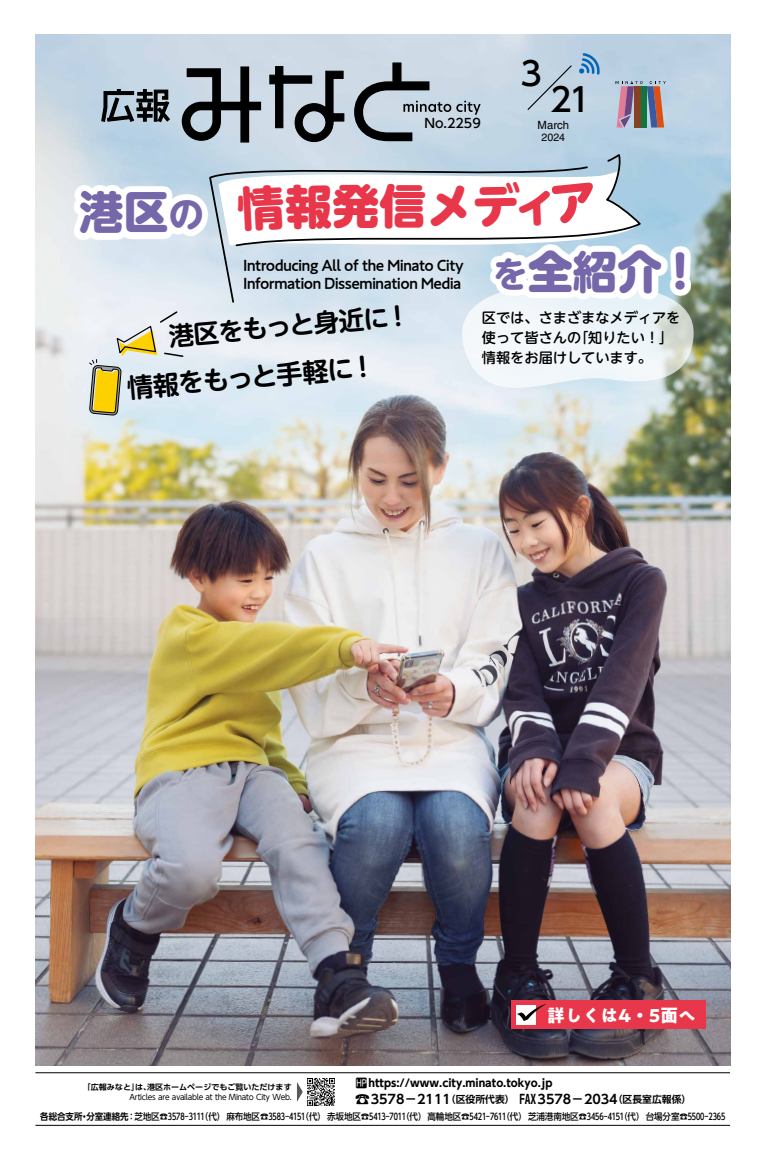
<style>
.page{position:relative;width:774px;height:1151px;background:#fff}
.page>*{position:absolute;margin:0;border:0;box-sizing:border-box;transform-origin:0 0}
.t1{font:800 46.9px "UD Shin M Go Pro";color:#e8374a}
.t2{font:800 44.6px "UD Shin M Go Pro";color:#7567a9}
.t3{font:500 32.6px "UD Shin Go Pro";color:#000}
.t4{font:700 26.2px "UD Shin M Go Pro De";color:#000}
.t5{font:700 25.5px "UD Shin M Go Pro De";color:#000}
.t6{font:700 17.7px "PA1 Gothic Std";color:#fff}
.t7{font:500 15.6px/18.4px "PA1 Gothic Std";letter-spacing:-.045em;color:#000}
.t8{font:500 14.2px/19.8px "UD Shin M Go Pro";color:#000}
.t9{font:700 12.8px "UD Shin Go Pro De";color:#000}
.t10{font:500 12.8px "UD Shin Go Pro";color:#000}
.t11{font:11.3px "Helvetica";color:#000}
.t12{font:700 10.6px "UD Shin Go Pro";color:#000}
.t13{font:10.6px "Helvetica";color:#000}
.t14{font:500 9.2px "UD Shin Go Pro";letter-spacing:-.01em;color:#000;scale:.93 1}
.t15{font:7.8px "UD Shin Go Pro";letter-spacing:-.03em;color:#000;scale:.95 1}
.t16{font:700 7.8px "UD Shin Go Pro De";color:#000}
.s1{font-weight:700;font-size:35.7px}
.s2{font-family:"SSC1 kuhogai";font-weight:400}
.s3{font-size:15.3px}
.s4{font-size:9.8px}
.s5{font-family:"UD Shin Go Pro De";font-weight:700}
</style>
<div class="page">
<img style="left:35px;top:34px;width:695px;height:1032px">
<svg style="left:181px;top:66px;width:81px;height:77px;background:#7f878f"></svg>
<svg style="left:353px;top:81px;width:128px;height:61px;background:#9fabb5"></svg>
<svg style="left:100px;top:88px;width:71px;height:35px;background:#67727b"></svg>
<div style="left:393px;top:63px;width:8px;height:18px;background:#000"></div>
<svg style="left:269px;top:66px;width:76px;height:77px;background:#838b92"></svg>
<div style="left:526px;top:64px;width:47px;height:47px;background:#c3d5e3"></div>
<svg style="left:615px;top:81px;width:51px;height:47px;background:#918288"></svg>
<hr style="left:35px;top:1072px;width:695px;height:1px;background:#000">
<hr style="left:35px;top:1125px;width:695px;height:1px;background:#000">
<img style="left:307px;top:1078px;width:28px;height:28px">
<svg style="left:297px;top:1082px;width:6px;height:20px"></svg>
<div style="left:74px;top:185px;width:134px;height:54px;background:#fff"></div>
<div style="left:511px;top:1001px;width:195px;height:28px;background:#e8374a"></div>
<div style="left:516px;top:1005px;width:20px;height:20px;background:#fff"></div>
<svg style="left:517px;top:1004px;width:29px;height:17px"></svg>
<svg style="left:208px;top:152px;width:435px;height:152px"></svg>
<svg style="left:579px;top:53px;width:21px;height:22px"></svg>
<svg style="left:460px;top:280px;width:235px;height:112px"></svg>
<svg style="left:490px;top:244px;width:201px;height:55px"></svg>
<svg style="left:89px;top:310px;width:95px;height:106px;background:#dadbc7"></svg>
<svg style="left:237px;top:183px;width:94px;height:48px"></svg>
<svg style="left:474px;top:181px;width:122px;height:46px"></svg>
<h2 class="t2" style="left:79px;top:176px;width:127px">港区<span class="s1">の</span></h2>
<h3 class="t10" style="left:424px;top:113px;width:58px">No.2259</h3>
<h1 class="t1" style="left:332px;top:168px;width:142px">発信メ</h1>
<h3 class="t3" style="left:521px;top:47px;width:23px">3</h3>
<p class="t11" style="left:538px;top:118px;width:33px">March</p>
<p class="t13" style="left:541px;top:131px;width:25px">2024</p>
<h3 class="t3" style="left:550px;top:74px;width:42px">21</h3>
<h3 class="t7" style="left:243px;top:257px;width:222px">Introducing All of the Minato City<br>Information Dissemination Media</h3>
<h3 class="t5" style="left:167px;top:315px;width:244px;rotate:-5deg">港区をもっと身近に！</h3>
<h3 class="t4" style="left:125px;top:367px;width:251px;rotate:-5deg">情報をもっと手軽に！</h3>
<h2 class="t2" style="left:493px;top:235px;width:211px"><span class="s1">を</span>全紹介！</h2>
<h3 class="t8" style="left:482px;top:307px;width:200px">区では、さまざまなメディアを使って皆さんの「知りたい！」情報をお届けしています。</h3>
<h3 class="t6" style="left:547px;top:1004px;width:150px">詳しくは4・5面へ</h3>
<p class="t16" style="left:83px;top:1080px;width:210px">「広報みなと」は、港区ホームページでもご覧いただけます</p>
<p class="t12" style="left:356px;top:1074px;width:198px"><span class="s2">茜</span> https://www.city.minato.tokyo.jp</p>
<p class="t15" style="left:130px;top:1090px;width:172px">Articles are available at the Minato City Web.</p>
<h3 class="t9" style="left:355px;top:1089px;width:338px"><span class="s3">☎</span>3578－2111<span class="s4">（区役所代表）</span> FAX3578－2034<span class="s4">（区長室広報係）</span></h3>
<p class="t14" style="left:40px;top:1109px;width:738px"><span class="s5">各総合支所・分室連絡先</span>：芝地区☎3578-3111（代） 麻布地区☎3583-4151（代） 赤坂地区☎5413-7011（代） 高輪地区☎5421-7611（代） 芝浦港南地区☎3456-4151（代） 台場分室☎5500-2365</p>
</div>
